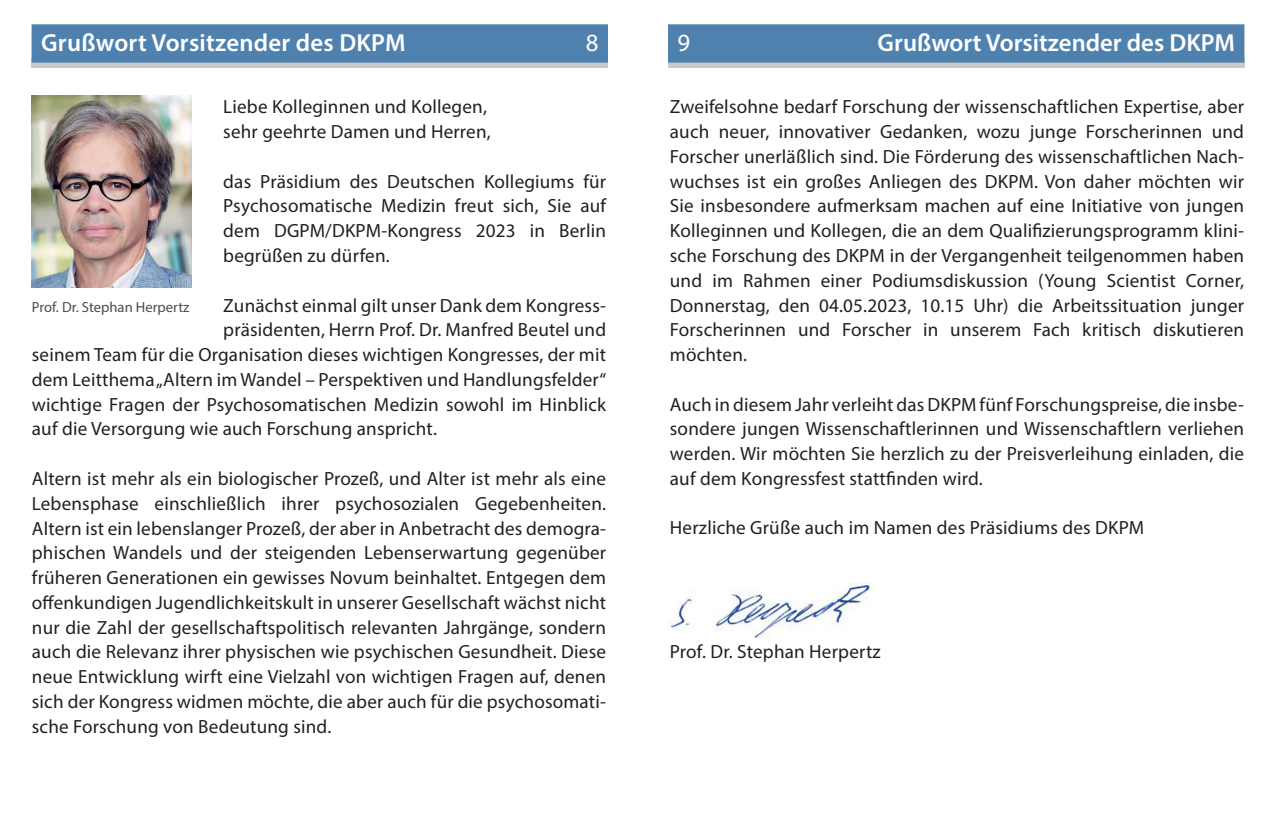
<style>
.page{position:relative;width:1276px;height:830px;background:#fff}
.page>*{position:absolute;margin:0;border:0;box-sizing:border-box;transform-origin:0 0}
.t1{font:27px "Myriad Pro";color:#fff}
.t2{font:600 24.75px "Myriad Pro";color:#fff}
.t3{font:24.75px "Myriad Pro";color:#fff}
.t4{font:19.12px/24.8px "Myriad Pro";letter-spacing:.01em;color:#231f20;text-align:justify}
.t5{font:14.62px "Myriad Pro";color:#4b4c4d}
</style>
<div class="page">
<div style="left:32px;top:58px;width:576px;height:10px;background:#c9cacc"></div>
<div style="left:668px;top:58px;width:576px;height:10px;background:#c9cacc"></div>
<div style="left:668px;top:24px;width:576px;height:39px;background:#4f81af"></div>
<div style="left:32px;top:24px;width:576px;height:39px;background:#4f81af"></div>
<img style="left:32px;top:96px;width:159px;height:191px">
<img style="left:667px;top:582px;width:205px;height:56px">
<p class="t2" style="left:41px;top:27px;width:366px">Grußwort Vorsitzender des DKPM</p>
<h1 class="t1" style="left:584px;top:27px;width:15px">8</h1>
<h1 class="t1" style="left:677px;top:27px;width:15px">9</h1>
<p class="t2" style="left:877px;top:27px;width:359px">Grußwort Vorsitzender des DKPM</p>
<p class="t3" style="left:586px;top:27px;width:14px">8</p>
<p class="t3" style="left:677px;top:27px;width:14px">9</p>
<p class="t4" style="left:223px;top:94px;width:269px">Liebe Kolleginnen und Kollegen, sehr geehrte Damen und Herren,</p>
<p class="t4" style="left:223px;top:168px;width:384px">das Präsidium des Deutschen Kollegiums für Psychosomatische Medizin freut sich, Sie auf dem DGPM/DKPM-Kongress 2023 in Berlin begrüßen zu dürfen.</p>
<p class="t4" style="left:223px;top:292px;width:384px">Zunächst einmal gilt unser Dank dem Kongress-</p>
<p class="t4" style="left:223px;top:317px;width:384px">präsidenten, Herrn Prof. Dr. Manfred Beutel und</p>
<p class="t4" style="left:32px;top:342px;width:576px">seinem Team für die Organisation dieses wichtigen Kongresses, der mit</p>
<p class="t4" style="left:32px;top:366px;width:576px">dem Leitthema „Altern im Wandel – Perspektiven und Handlungsfelder“</p>
<p class="t4" style="left:32px;top:391px;width:576px">wichtige Fragen der Psychosomatischen Medizin sowohl im Hinblick</p>
<p class="t4" style="left:32px;top:416px;width:406px">auf die Versorgung wie auch Forschung anspricht.</p>
<p class="t4" style="left:32px;top:465px;width:576px">Altern ist mehr als ein biologischer Prozeß, und Alter ist mehr als eine Lebensphase einschließlich ihrer psychosozialen Gegebenheiten.<br>Altern ist ein lebenslanger Prozeß, der aber in Anbetracht des demogra&shy;phischen Wandels und der steigenden Lebenserwartung gegenüber früheren Generationen ein gewisses Novum beinhaltet. Entgegen dem offenkundigen Jugendlichkeitskult in unserer Gesellschaft wächst nicht nur die Zahl der gesellschaftspolitisch relevanten Jahrgänge, sondern auch die Relevanz ihrer physischen wie psychischen Gesundheit. Diese neue Entwicklung wirft eine Vielzahl von wichtigen Fragen auf, denen sich der Kongress widmen möchte, die aber auch für die psychosomati&shy;sche Forschung von Bedeutung sind.</p>
<p class="t5" style="left:32px;top:297px;width:159px">Prof. Dr. Stephan Herpertz</p>
<p class="t4" style="left:670px;top:94px;width:576px">Zweifelsohne bedarf Forschung der wissenschaftlichen Expertise, aber auch neuer, innovativer Gedanken, wozu junge Forscherinnen und Forscher unerläßlich sind. Die Förderung des wissenschaftlichen Nach&shy;wuchses ist ein großes Anliegen des DKPM. Von daher möchten wir Sie insbesondere aufmerksam machen auf eine Initiative von jungen Kolleginnen und Kollegen, die an dem Qualifizierungsprogramm klini&shy;sche Forschung des DKPM in der Vergangenheit teilgenommen haben und im Rahmen einer Podiumsdiskussion (Young Scientist Corner, Donnerstag, den 04.05.2023, 10.15 Uhr) die Arbeitssituation junger Forscherinnen und Forscher in unserem Fach kritisch diskutieren möchten.</p>
<p class="t4" style="left:670px;top:391px;width:576px">Auch in diesem Jahr verleiht das DKPM fünf Forschungspreise, die insbe&shy;sondere jungen Wissenschaftlerinnen und Wissenschaftlern verliehen werden. Wir möchten Sie herzlich zu der Preisverleihung einladen, die auf dem Kongressfest stattfinden wird.</p>
<p class="t4" style="left:670px;top:515px;width:476px">Herzliche Grüße auch im Namen des Präsidiums des DKPM</p>
<p class="t4" style="left:670px;top:639px;width:212px">Prof. Dr. Stephan Herpertz</p>
</div>
